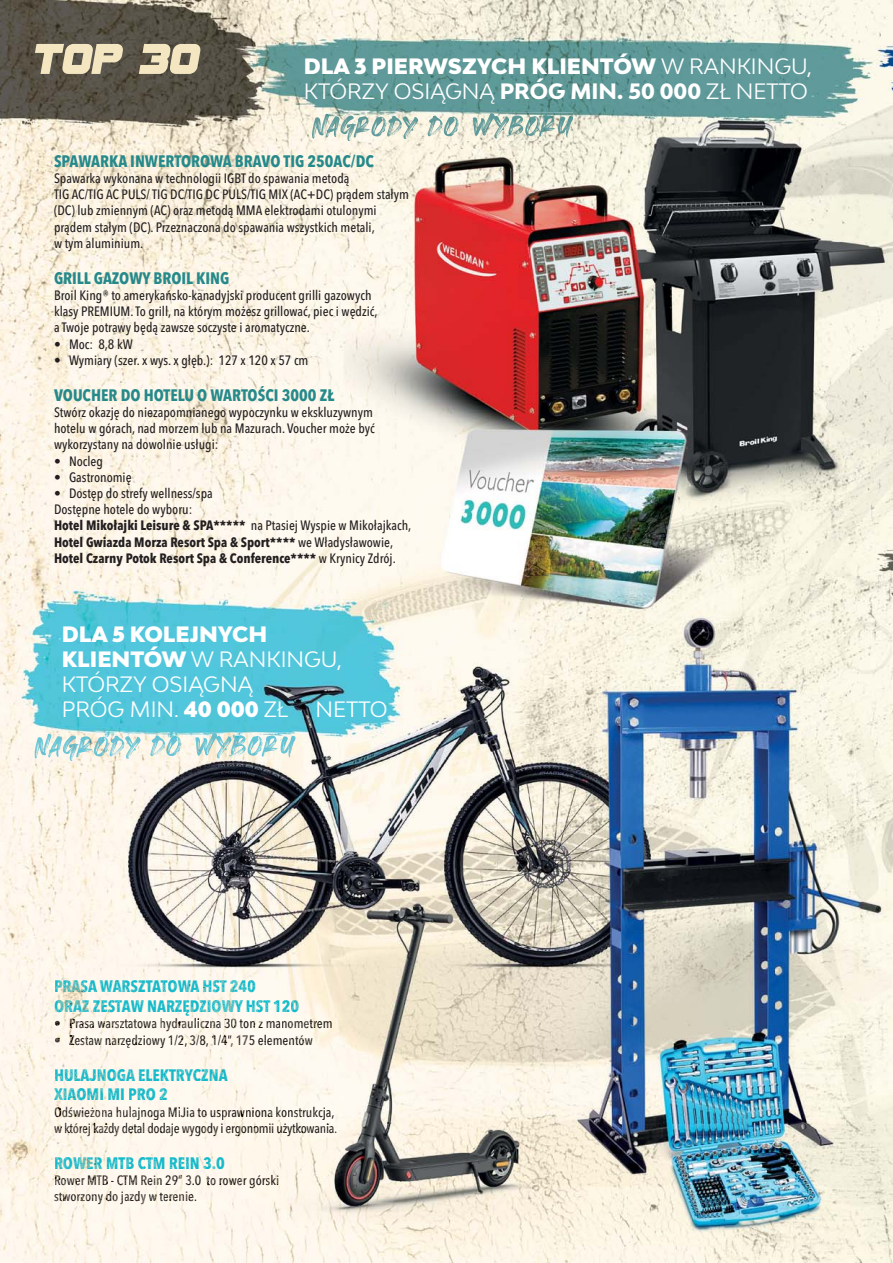
<style>
.page{position:relative;width:893px;height:1263px;background:#fff}
.page>*{position:absolute;margin:0;border:0;box-sizing:border-box;transform-origin:0 0}
.t1{font:21px/25.2px "Bw Modelica";color:#fff}
.t2{font:700 condensed 16.5px "Avenir Next LT Pro";color:#26898a}
.t3{font:700 condensed 16.5px/19.8px "Avenir Next LT Pro";color:#18baca}
.t4{font:700 condensed 16.5px/19.8px "Avenir Next LT Pro";color:#17baca}
.t5{font:500 condensed 13.5px/16.2px "Avenir Next LT Pro";color:#231f20}
.t6{font:500 condensed 13.5px/16.2px "Avenir Next LT Pro";color:#211c18}
.t7{font:500 condensed 13.5px "Avenir Next LT Pro";color:#221c19}
.s1{font-weight:900}
.s2{font-weight:800}
.s3{font-weight:700}
.s4{color:#18baca}
.s5{color:#19bac9}
.s6{color:#16bacb}
.s7{color:#31afb1}
.s8{color:#10bbcd}
.s9{color:#14bbcb}
.s10{color:#27b7bf}
.s11{color:#2fb5b8}
.s12{color:#14bacd}
.s13{color:#36adab}
.s14{color:#32b2b4}
.s15{color:#12bbcd}
.s16{color:#15bbcb}
.s17{color:#211a16}
.s18{color:#211c18}
.s19{color:#211c19}
.s20{color:#201b15}
.s21{color:#211b17}
.s22{color:#221c1a}
.s23{color:#211c17}
.s24{color:#1d1403}
.s25{color:#211b18}
.s26{color:#201913}
.s27{color:#211b15}
.s28{color:#28b6bf}
.s29{color:#17baca}
.s30{color:#15bacc}
.s31{color:#221c19}
.s32{color:#221c18}
.s33{color:#201910}
.s34{color:#221b17}
.s35{color:#221c17}
.s36{color:#221b19}
.s37{color:#20180c}
.s38{color:#211a13}
.s39{color:#1b1303}
.s40{color:#221b16}
.s41{color:#27b7c0}
.s42{color:#32b1b4}
.s43{color:#2ab6bd}
.s44{color:#20170c}
.s45{color:#201b14}
.s46{color:#1e1709}
.s47{color:#201810}
.s48{color:#201c18}
</style>
<div class="page">
<img style="left:0;top:0;width:893px;height:1263px">
<img style="left:55px;top:980px;width:201px;height:13px">
<img style="left:55px;top:1000px;width:244px;height:16px">
<img style="left:55px;top:1018px;width:283px;height:14px">
<img style="left:55px;top:1034px;width:258px;height:14px">
<img style="left:55px;top:1069px;width:173px;height:12px">
<img style="left:54px;top:1088px;width:113px;height:13px">
<div style="left:55px;top:1106px;width:279px;height:14px;background:#fef8ee"></div>
<img style="left:54px;top:1123px;width:283px;height:13px">
<img style="left:55px;top:1157px;width:169px;height:12px">
<img style="left:55px;top:1175px;width:224px;height:13px">
<img style="left:54px;top:1191px;width:142px;height:13px">
<img style="left:312px;top:113px;width:261px;height:28px">
<img style="left:312px;top:114px;width:17px;height:25px">
<img style="left:34px;top:732px;width:262px;height:29px">
<img style="left:34px;top:733px;width:17px;height:25px">
<svg style="left:35px;top:44px;width:165px;height:30px;background:#b5aa8f"></svg>
<h1 class="t1" style="left:304px;top:55px;width:510px"><span class="s1">DLA 3 PIERWSZYCH KLIENTÓW</span> W RANKINGU,<br>KTÓRZY OSIĄGNĄ <span class="s2">PRÓG MIN. 50 000</span> ZŁ NETTO</h1>
<p class="t2" style="left:54px;top:153px;width:321px">SPAWARKA INWERTOROWA BRAVO TIG 250AC/DC</p>
<p class="t5" style="left:54px;top:171px;width:356px">Spawarka wykonana w technologii IGBT do spawania metodą<br>TIG AC/TIG AC PULS/ TIG DC/TIG DC PULS/TIG MIX (AC+DC) prądem stałym (DC) lub zmiennym (AC) oraz metodą MMA elektrodami otulonymi prądem stałym (DC). Przeznaczona do spawania wszystkich metali,<br>w tym aluminium.</p>
<p class="t2" style="left:54px;top:270px;width:177px">GRILL GAZOWY BROIL KING</p>
<p class="t5" style="left:54px;top:288px;width:325px">Broil King® to amerykańsko-kanadyjski producent grilli gazowych klasy PREMIUM. To grill, na którym możesz grillować, piec i wędzić, a Twoje potrawy będą zawsze soczyste i aromatyczne.</p>
<p class="t5" style="left:54px;top:336px;width:80px">• Moc: 8,8 kW</p>
<p class="t5" style="left:54px;top:353px;width:256px">• Wymiary (szer. x wys. x głęb.): 127 x 120 x 57 cm</p>
<p class="t2" style="left:54px;top:387px;width:282px">VOUCHER DO HOTELU O WARTOŚCI 3000 ZŁ</p>
<p class="t5" style="left:54px;top:405px;width:322px">Stwórz okazję do niezapomnianego wypoczynku w ekskluzywnym hotelu w górach, nad morzem lub na Mazurach. Voucher może być wykorzystany na dowolnie usługi:</p>
<p class="t5" style="left:54px;top:453px;width:51px">• Nocleg</p>
<p class="t5" style="left:54px;top:470px;width:79px">• Gastronomię</p>
<p class="t5" style="left:54px;top:486px;width:359px">• Dostęp do strefy wellness/spa<br>Dostępne hotele do wyboru:<br><span class="s3">Hotel Mikołajki Leisure &amp; SPA*****</span> na Ptasiej Wyspie w Mikołajkach, <span class="s3">Hotel Gwiazda Morza Resort Spa &amp; Sport****</span> we Władysławowie, <span class="s3">Hotel Czarny Potok Resort Spa &amp; Conference****</span> w Krynicy Zdrój.</p>
<h1 class="t1" style="left:62px;top:623px;width:281px"><span class="s1">DLA 5 KOLEJNYCH<br>KLIENTÓW</span> W RANKINGU,<br>KTÓRZY OSIĄGNĄ<br>PRÓG MIN. <span class="s1">40 000</span> ZŁ</h1>
<h1 class="t1" style="left:315px;top:698px;width:74px">NETTO</h1>
<p class="t4" style="left:54px;top:978px;width:247px"><span class="s4">PR</span><span class="s5">AS</span>A WARSZTAT<span class="s6">OW</span>A HS<span class="s7">T</span> <span class="s8">24</span><span class="s9">0<br></span><span class="s10">OR</span><span class="s11">AZ</span> <span class="s12">Z</span><span class="s13">ES</span>TA<span class="s6">W NA</span>RZĘD<span class="s14">ZI</span><span class="s4">OW</span><span class="s8">Y HS</span><span class="s9">T</span> <span class="s15">12</span><span class="s16">0</span></p>
<p class="t7" style="left:54px;top:1017px;width:280px">• <span class="s17">Pr</span>asa wars<span class="s18">zt</span>atowa <span class="s18">hy</span><span class="s19">dr</span><span class="s18">au</span>li<span class="s20">cz</span>na <span class="s21">3</span><span class="s22">0</span> to<span class="s22">n</span> z <span class="s18">ma</span>no<span class="s19">me</span><span class="s21">tr</span><span class="s23">em</span></p>
<p class="t7" style="left:54px;top:1033px;width:260px"><span class="s18">•</span> <span class="s24">Z</span><span class="s25">est</span><span class="s18">aw nar</span>zę<span class="s19">dzio</span>wy <span class="s18">1/2</span><span class="s19">,</span> 3/<span class="s26">8</span><span class="s25">,</span> <span class="s22">1</span>/4<span class="s22">”,</span> 1<span class="s21">75</span> <span class="s22">e</span>le<span class="s22">me</span><span class="s27">nt</span>ów</p>
<p class="t3" style="left:54px;top:1066px;width:175px"><span class="s28">HU</span>LAJN<span class="s29">OG</span>A <span class="s6">ELEK</span><span class="s29">TR</span><span class="s30">YC</span>ZNA<br>XI<span class="s28">AO</span><span class="s5">MI</span> <span class="s29">MI PR</span><span class="s30">O</span> <span class="s6">2</span></p>
<p class="t6" style="left:54px;top:1104px;width:285px"><span class="s21">Od</span><span class="s25">św</span><span class="s31">ie</span><span class="s25">żo</span>na <span class="s32">h</span><span class="s25">ul</span>ajno<span class="s33">ga</span> <span class="s31">M</span>iJia to us<span class="s34">pr</span><span class="s35">aw</span><span class="s21">ni</span><span class="s35">on</span><span class="s31">a ko</span><span class="s22">ns</span>tr<span class="s31">ukcja, </span><span class="s36">w</span> <span class="s19">kt</span><span class="s25">órej</span> <span class="s20">k</span><span class="s37">aż</span><span class="s19">dy</span> <span class="s21">d</span>et<span class="s31">al</span> <span class="s38">d</span>od<span class="s31">aje</span> <span class="s19">wy</span>gody <span class="s35">i</span> <span class="s27">e</span><span class="s21">rgon</span><span class="s39">o</span><span class="s33">m</span><span class="s40">ii u</span><span class="s21">ży</span><span class="s31">tk</span><span class="s38">ow</span><span class="s31">an</span><span class="s22">ia</span><span class="s35">.</span></p>
<p class="t3" style="left:54px;top:1154px;width:172px">ROWER <span class="s29">MTB</span> <span class="s41">CT</span><span class="s29">M</span> <span class="s6">REIN 3</span><span class="s42">.</span><span class="s43">0</span></p>
<p class="t6" style="left:54px;top:1173px;width:227px"><span class="s44">Ro</span><span class="s31">we</span><span class="s32">r</span> MTB <span class="s38">-</span> CTM Re<span class="s31">in</span> <span class="s19">2</span>9” <span class="s45">3</span><span class="s19">.0</span> <span class="s46">to</span> r<span class="s25">ow</span>er <span class="s20">g</span><span class="s35">ór</span><span class="s33">sk</span><span class="s20">i </span><span class="s25">st</span>wo<span class="s47">rz</span><span class="s19">on</span>y <span class="s19">do</span> <span class="s31">jaz</span>dy w <span class="s19">t</span>eren<span class="s31">ie</span><span class="s48">.</span></p>
</div>
